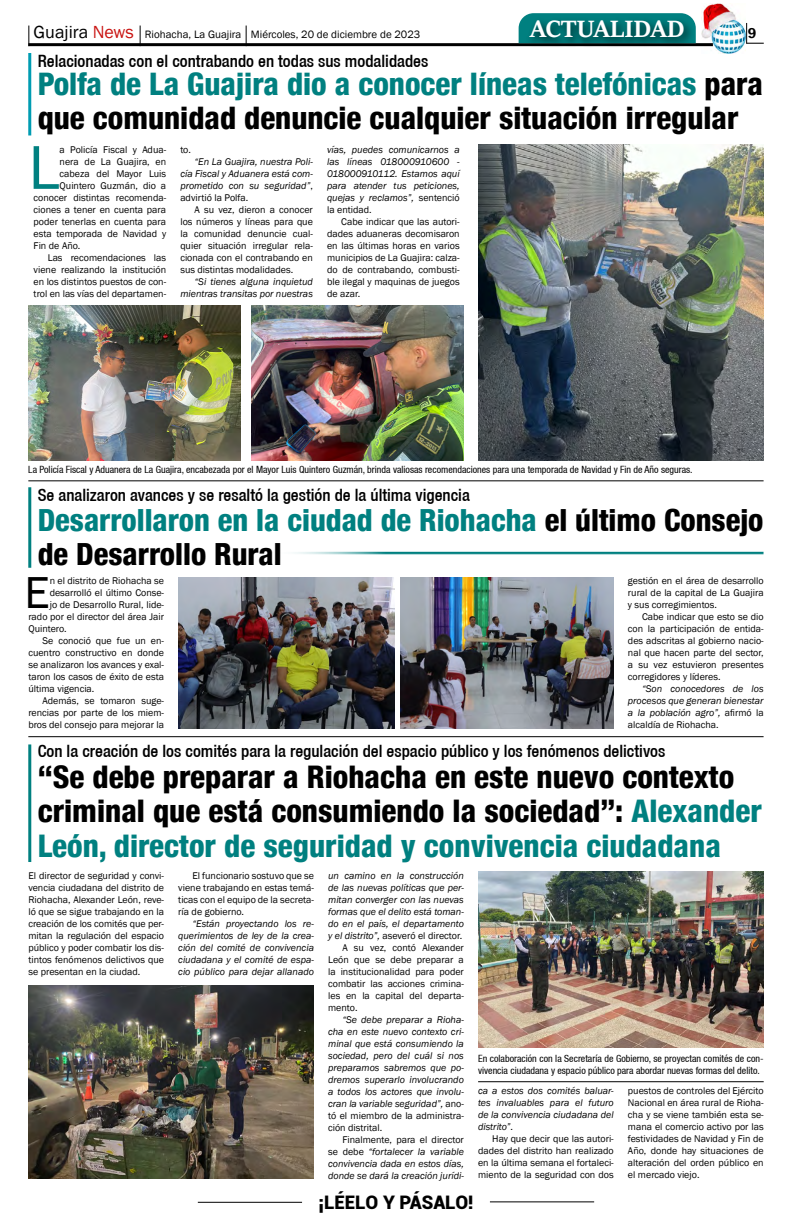
<style>
.page{position:relative;width:792px;height:1224px;background:#fff}
.page>*{position:absolute;margin:0;border:0;box-sizing:border-box;transform-origin:0 0}
.t1{font:64px "Franklin Gothic";color:#008080}
.t2{font:46px "Franklin Gothic";color:#000}
.t3{font:800 condensed 31.1px/34.4px "Helvetica 87";color:#000}
.t4{font:800 condensed 31px/34.3px "Helvetica 87";color:#000}
.t5{font:800 condensed 30.5px/33.7px "Helvetica 87";color:#008080}
.t6{font:700 26px "Sitka Heading";color:#fff}
.t7{font:900 18.7px "Roboto";color:#000}
.t8{font:500 condensed 17px "Helvetica 67";color:#000}
.t9{font:600 14.7px "Franklin Gothic";color:#000}
.t10{font:11px "Franklin Gothic";color:#000}
.t11{font:10px/12px "Franklin Gothic";color:#000;text-align:justify}
.t12{font:italic 10px/12px "Franklin Gothic";color:#000;text-align:justify}
.t13{font:condensed 10px/12px "Helvetica 57";color:#000}
.s1{font-size:18px}
.s2{font-size:18px;color:#c91311}
.s3{color:#008080}
.s4{font-style:normal}
.s5{color:#000}
.s6{font-style:italic}
</style>
<div class="page">
<hr style="left:198px;top:1202px;width:104px;height:1px;background:#000">
<hr style="left:490px;top:1201px;width:104px;height:1px;background:#000">
<svg style="left:746px;top:23px;width:18px;height:21px"></svg>
<img style="left:702px;top:4px;width:43px;height:49px">
<hr style="left:28px;top:43px;width:685px;height:3px;background:#000">
<svg style="left:28px;top:26px;width:1px;height:20px"></svg>
<svg style="left:140px;top:26px;width:1px;height:18px"></svg>
<svg style="left:246px;top:26px;width:1px;height:18px"></svg>
<hr style="left:28px;top:736px;width:736px;height:1px;background:#000">
<hr style="left:28px;top:481px;width:736px;height:1px;background:#000">
<svg style="left:519px;top:13px;width:177px;height:30px"></svg>
<div style="left:525px;top:16px;width:169px;height:32px;background:#000;opacity:.75"></div>
<hr style="left:28px;top:744px;width:3px;height:118px;background:#008080">
<img style="left:28px;top:985px;width:286px;height:194px">
<img style="left:478px;top:872px;width:286px;height:176px">
<hr style="left:478px;top:1081px;width:286px;height:1px;background:#000">
<img style="left:178px;top:577px;width:217px;height:152px">
<img style="left:401px;top:577px;width:213px;height:152px">
<hr style="left:272px;top:552px;width:492px;height:3px;background:#008080">
<hr style="left:28px;top:487px;width:3px;height:81px;background:#008080">
<hr style="left:28px;top:53px;width:3px;height:82px;background:#009cb2">
<img style="left:478px;top:144px;width:286px;height:316px">
<img style="left:28px;top:305px;width:213px;height:155px">
<img style="left:251px;top:305px;width:213px;height:155px">
<p class="t10" style="left:34px;top:28px;width:388px"><span class="s1">Guajira</span> <span class="s2">News</span> Riohacha, La Guajira Miércoles, 20 de diciembre de 2023</p>
<h3 class="t6" style="left:530px;top:10px;width:156px">ACTUALIDAD</h3>
<h3 class="t9" style="left:748px;top:24px;width:10px">9</h3>
<h3 class="t8" style="left:38px;top:50px;width:392px">Relacionadas con el contrabando en todas sus modalidades</h3>
<h3 class="t4" style="left:38px;top:66px;width:727px"><span class="s3">Polfa de La Guajira dio a conocer líneas telefónicas</span> para que comunidad denuncie cualquier situación irregular</h3>
<h1 class="t1" style="left:28px;top:128px;width:33px">L</h1>
<p class="t11" style="left:60px;top:144px;width:108px">a Policía Fiscal y Adua-</p>
<p class="t11" style="left:60px;top:156px;width:108px">nera de La Guajira, en</p>
<p class="t11" style="left:60px;top:168px;width:108px">cabeza del Mayor Luis</p>
<p class="t11" style="left:60px;top:180px;width:108px">Quintero Guzmán, dio a</p>
<p class="t11" style="left:34px;top:192px;width:134px">conocer distintas recomenda-</p>
<p class="t11" style="left:34px;top:204px;width:134px">ciones a tener en cuenta para</p>
<p class="t11" style="left:34px;top:216px;width:134px">poder tenerlas en cuenta para</p>
<p class="t11" style="left:34px;top:228px;width:134px">esta temporada de Navidad y</p>
<p class="t11" style="left:34px;top:240px;width:48px">Fin de Año.</p>
<p class="t11" style="left:48px;top:252px;width:120px">Las recomendaciones las</p>
<p class="t11" style="left:34px;top:264px;width:134px">viene realizando la institución</p>
<p class="t11" style="left:34px;top:276px;width:134px">en los distintos puestos de con-</p>
<p class="t11" style="left:34px;top:288px;width:134px">trol en las vías del departamen-</p>
<p class="t11" style="left:180px;top:144px;width:12px">to.</p>
<p class="t12" style="left:180px;top:156px;width:134px;text-indent:14px">“En La Guajira, nuestra Poli&shy;cía Fiscal y Aduanera está com&shy;prometido con su seguridad”<span class="s4">, advirtió la Polfa.</span></p>
<p class="t11" style="left:180px;top:204px;width:134px;text-indent:14px">A su vez, dieron a conocer los números y líneas para que la comunidad denuncie cual&shy;quier situación irregular rela&shy;cionada con el contrabando en sus distintas modalidades.</p>
<p class="t12" style="left:180px;top:276px;width:134px;text-align:right">“Si tienes alguna inquietud mientras transitas por nuestras</p>
<p class="t12" style="left:327px;top:144px;width:134px">vías, puedes comunicarnos a las líneas 018000910600 - 018000910112. Estamos aquí para atender tus peticiones, quejas y reclamos”, <span class="s4">sentenció la entidad.</span></p>
<p class="t11" style="left:327px;top:216px;width:134px;text-indent:14px">Cabe indicar que las autori&shy;dades aduaneras decomisaron en las últimas horas en varios municipios de La Guajira: calza&shy;do de contrabando, combusti&shy;ble ilegal y maquinas de juegos de azar.</p>
<p class="t13" style="left:28px;top:463px;width:666px">La Policía Fiscal y Aduanera de La Guajira, encabezada por el Mayor Luis Quintero Guzmán, brinda valiosas recomendaciones para una temporada de Navidad y Fin de Año seguras.</p>
<h3 class="t8" style="left:38px;top:485px;width:434px">Se analizaron avances y se resaltó la gestión de la última vigencia</h3>
<h3 class="t5" style="left:38px;top:503px;width:727px">Desarrollaron en la ciudad de Riohacha <span class="s5">el último Consejo de Desarrollo Rural</span></h3>
<p class="t11" style="left:628px;top:575px;width:137px">gestión en el área de desarrollo rural de la capital de La Guajira y sus corregimientos.</p>
<p class="t11" style="left:628px;top:611px;width:137px;text-indent:14px">Cabe indicar que esto se dio con la participación de entida&shy;des adscritas al gobierno nacio&shy;nal que hacen parte del sector, a su vez estuvieron presentes corregidores y líderes.</p>
<p class="t12" style="left:628px;top:683px;width:137px;text-indent:14px">“Son conocedores de los procesos que generan bienestar a la población agro”, <span class="s4">afirmó la alcaldía de Riohacha.</span></p>
<h3 class="t8" style="left:38px;top:741px;width:629px">Con la creación de los comités para la regulación del espacio público y los fenómenos delictivos</h3>
<h3 class="t3" style="left:38px;top:759px;width:726px">“Se debe preparar a Riohacha en este nuevo contexto criminal que está consumiendo la sociedad”: <span class="s3">Alexander<br>León, director de seguridad y convivencia ciudadana</span></h3>
<h2 class="t2" style="left:25px;top:565px;width:27px">E</h2>
<p class="t11" style="left:50px;top:575px;width:116px">n el distrito de Riohacha se</p>
<p class="t11" style="left:50px;top:587px;width:116px">desarrolló el último Conse-</p>
<p class="t11" style="left:50px;top:599px;width:116px">jo de Desarrollo Rural, lide-</p>
<p class="t11" style="left:28px;top:611px;width:137px">rado por el director del área Jair</p>
<p class="t11" style="left:28px;top:623px;width:40px">Quintero.</p>
<p class="t11" style="left:43px;top:635px;width:123px">Se conoció que fue un en-</p>
<p class="t11" style="left:28px;top:647px;width:137px">cuentro constructivo en donde</p>
<p class="t11" style="left:28px;top:659px;width:137px">se analizaron los avances y exal-</p>
<p class="t11" style="left:28px;top:671px;width:137px">taron los casos de éxito de esta</p>
<p class="t11" style="left:28px;top:683px;width:68px">última vigencia.</p>
<p class="t11" style="left:43px;top:695px;width:123px">Además, se tomaron suge-</p>
<p class="t11" style="left:28px;top:707px;width:137px">rencias por parte de los miem-</p>
<p class="t11" style="left:28px;top:719px;width:137px">bros del consejo para mejorar la</p>
<p class="t11" style="left:28px;top:870px;width:137px">El director de seguridad y convi&shy;vencia ciudadana del distrito de Riohacha, Alexander León, reve&shy;ló que se sigue trabajando en la creación de los comités que per&shy;mitan la regulación del espacio público y poder combatir los dis&shy;tintos fenómenos delictivos que se presentan en la ciudad.</p>
<p class="t11" style="left:178px;top:870px;width:137px;text-indent:14px">El funcionario sostuvo que se viene trabajando en estas temá&shy;ticas con el equipo de la secreta&shy;ría de gobierno.</p>
<p class="t12" style="left:178px;top:918px;width:137px;text-indent:14px">“Están proyectando los re&shy;querimientos de ley de la crea&shy;ción del comité de convivencia ciudadana y el comité de espa&shy;cio público para dejar allanado</p>
<p class="t12" style="left:328px;top:870px;width:137px">un camino en la construcción</p>
<p class="t12" style="left:328px;top:882px;width:137px">de las nuevas políticas que per-</p>
<p class="t12" style="left:328px;top:894px;width:137px">mitan converger con las nuevas</p>
<p class="t12" style="left:328px;top:906px;width:137px">formas que el delito está toman-</p>
<p class="t12" style="left:328px;top:918px;width:137px">do en el país, el departamento</p>
<p class="t11" style="left:328px;top:930px;width:136px"><span class="s6">y el distrito”,</span> aseveró el director.</p>
<p class="t11" style="left:342px;top:942px;width:123px">A su vez, contó Alexander</p>
<p class="t11" style="left:328px;top:954px;width:137px">León que se debe preparar a</p>
<p class="t11" style="left:328px;top:966px;width:137px">la institucionalidad para poder</p>
<p class="t11" style="left:328px;top:978px;width:137px">combatir las acciones crimina-</p>
<p class="t11" style="left:328px;top:990px;width:137px">les en la capital del departa-</p>
<p class="t11" style="left:328px;top:1002px;width:31px">mento.</p>
<p class="t12" style="left:328px;top:1014px;width:137px;text-indent:14px">“Se debe preparar a Rioha&shy;cha en este nuevo contexto cri&shy;minal que está consumiendo la sociedad, pero del cuál si nos preparamos sabremos que po&shy;dremos superarlo involucrando a todos los actores que involu&shy;cran la variable seguridad”, <span class="s4">ano&shy;tó el miembro de la administra&shy;ción distrital.</span></p>
<p class="t12" style="left:328px;top:1134px;width:137px;text-indent:14px"><span class="s4">Finalmente, para el director se debe</span> “fortalecer la variable convivencia dada en estos días, donde se dará la creación jurídi-</p>
<p class="t13" style="left:478px;top:1052px;width:287px">En colaboración con la Secretaría de Gobierno, se proyectan comités de con&shy;vivencia ciudadana y espacio público para abordar nuevas formas del delito.</p>
<p class="t12" style="left:478px;top:1085px;width:137px">ca a estos dos comités baluar&shy;tes invaluables para el futuro de la convivencia ciudadana del distrito”.</p>
<p class="t11" style="left:478px;top:1133px;width:137px;text-indent:14px">Hay que decir que las autori&shy;dades del distrito han realizado en la última semana el fortaleci&shy;miento de la seguridad con dos</p>
<p class="t11" style="left:628px;top:1085px;width:137px">puestos de controles del Ejército Nacional en área rural de Rioha&shy;cha y se viene también esta se&shy;mana el comercio activo por las festividades de Navidad y Fin de Año, donde hay situaciones de alteración del orden público en el mercado viejo.</p>
<h3 class="t7" style="left:318px;top:1189px;width:157px">¡LÉELO Y PÁSALO!</h3>
</div>
